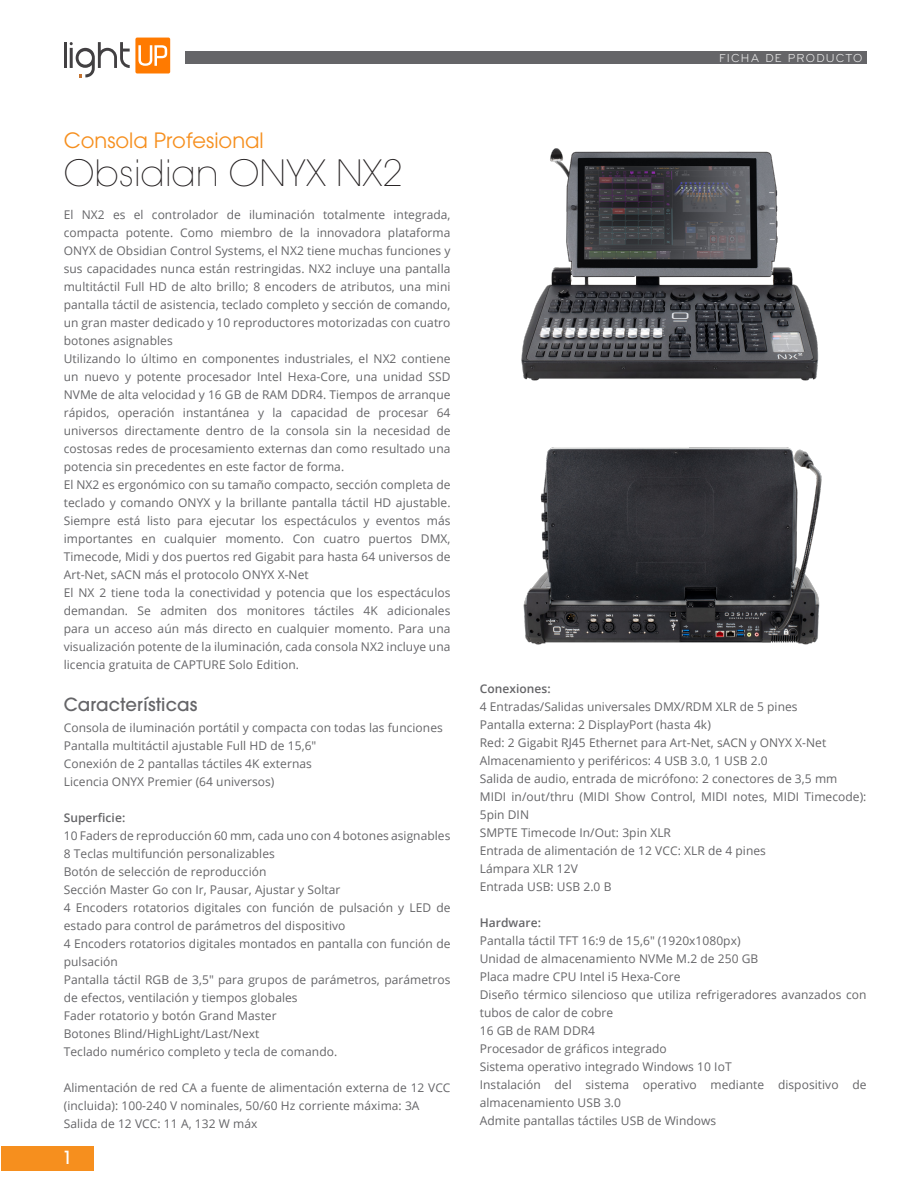
<style>
.page{position:relative;width:918px;height:1188px;background:#fff}
.page>*{position:absolute;margin:0;border:0;box-sizing:border-box;transform-origin:0 0}
.Titulo_negro{font:200 36px "ITC Avant Garde Pro";color:#231f20}
.Titulo_Naranjo{font:21px "ITC Avant Garde Pro";color:#f68f1e}
.Mini_Titulo{font:500 18px "ITC Avant Garde Pro";letter-spacing:.01em;color:#656568}
.t1{font:500 18px "ITC Avant Garde Pro";color:#fff}
.Cuerpo_Texto{font:12px/18px "Open Sans";letter-spacing:.005em;color:#656568}
.Cuerpo_Texto-2{font:600 12px "Open Sans";letter-spacing:.005em;color:#656568}
.t2{font:12px "Bryant Pro";letter-spacing:.1em;color:#f0f0f0}
</style>
<div class="page">
<div style="left:185px;top:51px;width:682px;height:13px;background:#656568"></div>
<div style="left:1px;top:1146px;width:93px;height:24px;background:#f68f1e"></div>
<hr style="left:64px;top:42px;width:3px;height:26px;background:#424042">
<svg style="left:70px;top:42px;width:60px;height:35px"></svg>
<div style="left:135px;top:38px;width:35px;height:36px;background:#ff7a00;border-radius:2px"></div>
<svg style="left:138px;top:45px;width:29px;height:21px"></svg>
<img style="left:521px;top:148px;width:298px;height:233px">
<img style="left:523px;top:447px;width:299px;height:198px">
<p class="Titulo_Naranjo" style="left:64px;top:127px;width:201px">Consola Profesional</p>
<p class="Titulo_negro" style="left:64px;top:150px;width:340px">Obsidian ONYX NX2</p>
<p class="Cuerpo_Texto" style="left:64px;top:206px;width:388px;text-align:justify">El NX2 es el controlador de iluminación totalmente integrada, compacta potente. Como miembro de la innovadora plataforma ONYX de Obsidian Control Systems, el NX2 tiene muchas funciones y sus capacidades nunca están restringidas. NX2 incluye una pantalla multitáctil Full HD de alto brillo; 8 encoders de atributos, una mini pantalla táctil de asistencia, teclado completo y sección de comando, un gran master dedicado y 10 reproductores motorizadas con cuatro botones asignables</p>
<p class="Cuerpo_Texto" style="left:64px;top:350px;width:388px;text-align:justify">Utilizando lo último en componentes industriales, el NX2 contiene un nuevo y potente procesador Intel Hexa-Core, una unidad SSD NVMe de alta velocidad y 16 GB de RAM DDR4. Tiempos de arranque rápidos, operación instantánea y la capacidad de procesar 64 universos directamente dentro de la consola sin la necesidad de costosas redes de procesamiento externas dan como resultado una potencia sin precedentes en este factor de forma.</p>
<p class="Cuerpo_Texto" style="left:64px;top:476px;width:388px;text-align:justify">El NX2 es ergonómico con su tamaño compacto, sección completa de teclado y comando ONYX y la brillante pantalla táctil HD ajustable.<br>Siempre está listo para ejecutar los espectáculos y eventos más importantes en cualquier momento. Con cuatro puertos DMX, Timecode, Midi y dos puertos red Gigabit para hasta 64 universos de Art-Net, sACN más el protocolo ONYX X-Net</p>
<p class="Cuerpo_Texto" style="left:64px;top:584px;width:388px;text-align:justify">El NX 2 tiene toda la conectividad y potencia que los espectáculos demandan. Se admiten dos monitores táctiles 4K adicionales para un acceso aún más directo en cualquier momento. Para una visualización potente de la iluminación, cada consola NX2 incluye una licencia gratuita de CAPTURE Solo Edition.</p>
<p class="Mini_Titulo" style="left:64px;top:693px;width:135px">Características</p>
<p class="Cuerpo_Texto" style="left:64px;top:718px;width:381px">Consola de iluminación portátil y compacta con todas las funciones</p>
<p class="Cuerpo_Texto" style="left:64px;top:736px;width:254px">Pantalla multitáctil ajustable Full HD de 15,6″</p>
<p class="Cuerpo_Texto" style="left:64px;top:754px;width:250px">Conexión de 2 pantallas táctiles 4K externas</p>
<p class="Cuerpo_Texto" style="left:64px;top:772px;width:212px">Licencia ONYX Premier (64 universos)</p>
<p class="Cuerpo_Texto-2" style="left:64px;top:809px;width:63px">Superficie:</p>
<p class="Cuerpo_Texto" style="left:64px;top:826px;width:388px">10 Faders de reproducción 60 mm, cada uno con 4 botones asignables</p>
<p class="Cuerpo_Texto" style="left:64px;top:844px;width:213px">8 Teclas multifunción personalizables</p>
<p class="Cuerpo_Texto" style="left:64px;top:862px;width:204px">Botón de selección de reproducción</p>
<p class="Cuerpo_Texto" style="left:64px;top:880px;width:278px">Sección Master Go con Ir, Pausar, Ajustar y Soltar</p>
<p class="Cuerpo_Texto" style="left:64px;top:898px;width:388px">4 Encoders rotatorios digitales con función de pulsación y LED de estado para control de parámetros del dispositivo</p>
<p class="Cuerpo_Texto" style="left:64px;top:934px;width:388px">4 Encoders rotatorios digitales montados en pantalla con función de pulsación</p>
<p class="Cuerpo_Texto" style="left:64px;top:970px;width:388px">Pantalla táctil RGB de 3,5″ para grupos de parámetros, parámetros de efectos, ventilación y tiempos globales</p>
<p class="Cuerpo_Texto" style="left:64px;top:1006px;width:214px">Fader rotatorio y botón Grand Master</p>
<p class="Cuerpo_Texto" style="left:64px;top:1024px;width:197px">Botones Blind/HighLight/Last/Next</p>
<p class="Cuerpo_Texto" style="left:64px;top:1042px;width:275px">Teclado numérico completo y tecla de comando.</p>
<p class="Cuerpo_Texto" style="left:64px;top:1078px;width:388px">Alimentación de red CA a fuente de alimentación externa de 12 VCC (incluida): 100-240 V nominales, 50/60 Hz corriente máxima: 3A</p>
<p class="Cuerpo_Texto" style="left:64px;top:1114px;width:195px">Salida de 12 VCC: 11 A, 132 W máx</p>
<h3 class="t1" style="left:62px;top:1146px;width:11px">1</h3>
<p class="t2" style="left:719px;top:50px;width:145px">FICHA DE PRODUCTO</p>
<p class="Cuerpo_Texto-2" style="left:480px;top:680px;width:73px">Conexiones:</p>
<p class="Cuerpo_Texto" style="left:480px;top:697px;width:319px">4 Entradas/Salidas universales DMX/RDM XLR de 5 pines</p>
<p class="Cuerpo_Texto" style="left:480px;top:715px;width:233px">Pantalla externa: 2 DisplayPort (hasta 4k)</p>
<p class="Cuerpo_Texto" style="left:480px;top:733px;width:348px">Red: 2 Gigabit RJ45 Ethernet para Art-Net, sACN y ONYX X-Net</p>
<p class="Cuerpo_Texto" style="left:480px;top:751px;width:290px">Almacenamiento y periféricos: 4 USB 3.0, 1 USB 2.0</p>
<p class="Cuerpo_Texto" style="left:480px;top:769px;width:359px">Salida de audio, entrada de micrófono: 2 conectores de 3,5 mm</p>
<p class="Cuerpo_Texto" style="left:480px;top:787px;width:388px">MIDI in/out/thru (MIDI Show Control, MIDI notes, MIDI Timecode):<br>5pin DIN</p>
<p class="Cuerpo_Texto" style="left:480px;top:823px;width:193px">SMPTE Timecode In/Out: 3pin XLR</p>
<p class="Cuerpo_Texto" style="left:480px;top:841px;width:288px">Entrada de alimentación de 12 VCC: XLR de 4 pines</p>
<p class="Cuerpo_Texto" style="left:480px;top:859px;width:100px">Lámpara XLR 12V</p>
<p class="Cuerpo_Texto" style="left:480px;top:877px;width:133px">Entrada USB: USB 2.0 B</p>
<p class="Cuerpo_Texto-2" style="left:480px;top:914px;width:63px">Hardware:</p>
<p class="Cuerpo_Texto" style="left:480px;top:931px;width:262px">Pantalla táctil TFT 16:9 de 15,6″ (1920x1080px)</p>
<p class="Cuerpo_Texto" style="left:480px;top:949px;width:280px">Unidad de almacenamiento NVMe M.2 de 250 GB</p>
<p class="Cuerpo_Texto" style="left:480px;top:967px;width:202px">Placa madre CPU Intel i5 Hexa-Core</p>
<p class="Cuerpo_Texto" style="left:480px;top:985px;width:388px">Diseño térmico silencioso que utiliza refrigeradores avanzados con tubos de calor de cobre</p>
<p class="Cuerpo_Texto" style="left:480px;top:1021px;width:117px">16 GB de RAM DDR4</p>
<p class="Cuerpo_Texto" style="left:480px;top:1039px;width:189px">Procesador de gráficos integrado</p>
<p class="Cuerpo_Texto" style="left:480px;top:1057px;width:253px">Sistema operativo integrado Windows 10 IoT</p>
<p class="Cuerpo_Texto" style="left:480px;top:1075px;width:388px">Instalación del sistema operativo mediante dispositivo de almacenamiento USB 3.0</p>
<p class="Cuerpo_Texto" style="left:480px;top:1111px;width:238px">Admite pantallas táctiles USB de Windows</p>
</div>
